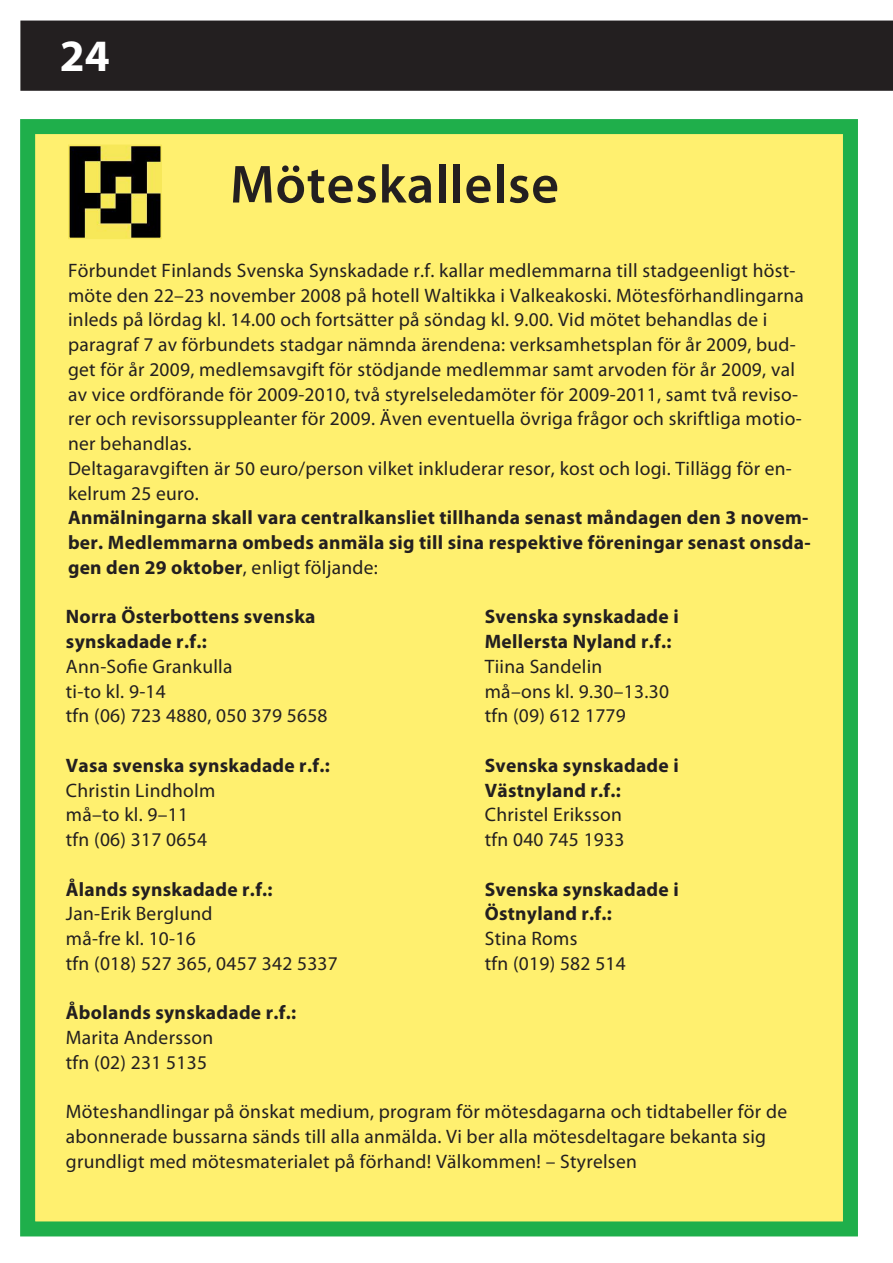
<style>
.page{position:relative;width:893px;height:1263px;background:#fff}
.page>*{position:absolute;margin:0;border:0;box-sizing:border-box;transform-origin:0 0}
.NY_brödtext{font:600 54px "Myriad Pro";letter-spacing:.015em;color:#231f20}
.t1{font:700 45px "Myriad Pro";color:#fff}
.NY_brödtext-2{font:19.5px/24.8px "Myriad Pro";letter-spacing:.015em;color:#231f20}
.NY_brödtext-3{font:700 19.5px/24.8px "Myriad Pro";letter-spacing:.015em;color:#231f20}
.s1{font-weight:400}
</style>
<div class="page">
<div style="left:20px;top:21px;width:873px;height:70px;background:#231f20"></div>
<div style="left:28px;top:127px;width:822px;height:1102px;background:#fff06f"></div>
<div style="left:20px;top:119px;width:838px;height:1117px;border:15px solid #1faf4b"></div>
<img style="left:71px;top:148px;width:88px;height:88px">
<div style="left:68px;top:145px;width:94px;height:94px;border:2px solid #f7e859"></div>
<h2 class="t1" style="left:60px;top:27px;width:25px">24</h2>
<p class="NY_brödtext" style="left:230px;top:150px;width:330px">Möteskallelse</p>
<p class="NY_brödtext-2" style="left:68px;top:258px;width:737px">Förbundet Finlands Svenska Synskadade r.f. kallar medlemmarna till stadgeenligt höst&shy;möte den 22–23 november 2008 på hotell Waltikka i Valkeakoski. Mötesförhandlingarna inleds på lördag kl. 14.00 och fortsätter på söndag kl. 9.00. Vid mötet behandlas de i paragraf 7 av förbundets stadgar nämnda ärendena: verksamhetsplan för år 2009, bud&shy;get för år 2009, medlems-avgift för stödjande medlemmar samt arvoden för år 2009, val av vice ordförande för 2009-2010, två styrelseledamöter för 2009-2011, samt två reviso&shy;rer och revisorssuppleanter för 2009. Även eventuella övriga frågor och skriftliga motio&shy;ner behandlas.</p>
<p class="NY_brödtext-2" style="left:68px;top:456px;width:725px">Deltagaravgiften är 50 euro/person vilket inkluderar resor, kost och logi. Tillägg för en&shy;kelrum 25 euro.</p>
<p class="NY_brödtext-3" style="left:68px;top:505px;width:744px;text-align:justify">Anmälningarna skall vara centralkansliet tillhanda senast måndagen den 3 novem&shy;ber. Medlemmarna ombeds anmäla sig till sina respektive föreningar senast onsda&shy;gen den 29 oktober<span class="s1">, enligt följande:</span></p>
<p class="NY_brödtext-3" style="left:66px;top:604px;width:251px">Norra Österbottens svenska</p>
<p class="NY_brödtext-3" style="left:66px;top:628px;width:142px">synskadade r.f.:</p>
<p class="NY_brödtext-2" style="left:66px;top:654px;width:168px">Ann-Sofie Grankulla</p>
<p class="NY_brödtext-2" style="left:66px;top:678px;width:102px">ti-to kl. 9-14</p>
<p class="NY_brödtext-2" style="left:66px;top:703px;width:263px">tfn (06) 723 4880, 050 379 5658</p>
<p class="NY_brödtext-3" style="left:66px;top:752px;width:265px">Vasa svenska synskadade r.f.:</p>
<p class="NY_brödtext-2" style="left:66px;top:777px;width:151px">Christin Lindholm må–to kl. 9–11 tfn (06) 317 0654</p>
<p class="NY_brödtext-3" style="left:66px;top:876px;width:208px">Ålands synskadade r.f.:</p>
<p class="NY_brödtext-2" style="left:66px;top:901px;width:274px">Jan-Erik Berglund<br>må-fre kl. 10-16<br>tfn (018) 527 365, 0457 342 5337</p>
<p class="NY_brödtext-3" style="left:66px;top:1000px;width:232px">Åbolands synskadade r.f.:</p>
<p class="NY_brödtext-2" style="left:66px;top:1025px;width:149px">Marita Andersson tfn (02) 231 5135</p>
<p class="NY_brödtext-2" style="left:66px;top:1099px;width:723px">Möteshandlingar på önskat medium, program för mötesdagarna och tidtabeller för de abonnerade bussarna sänds till alla anmälda. Vi ber alla mötesdeltagare bekanta sig grundligt med mötesmaterialet på förhand! Välkommen! – Styrelsen</p>
<p class="NY_brödtext-3" style="left:485px;top:604px;width:195px">Svenska synskadade i<br>Mellersta Nyland r.f.:</p>
<p class="NY_brödtext-2" style="left:485px;top:654px;width:186px">Tiina Sandelin må–ons kl. 9.30–13.30 tfn (09) 612 1779</p>
<p class="NY_brödtext-3" style="left:485px;top:752px;width:195px">Svenska synskadade i<br>Västnyland r.f.:</p>
<p class="NY_brödtext-2" style="left:485px;top:802px;width:139px">Christel Eriksson</p>
<p class="NY_brödtext-2" style="left:485px;top:827px;width:141px">tfn 040 745 1933</p>
<p class="NY_brödtext-3" style="left:485px;top:876px;width:195px">Svenska synskadade i<br>Östnyland r.f.:</p>
<p class="NY_brödtext-2" style="left:485px;top:926px;width:143px">Stina Roms<br>tfn (019) 582 514</p>
</div>
